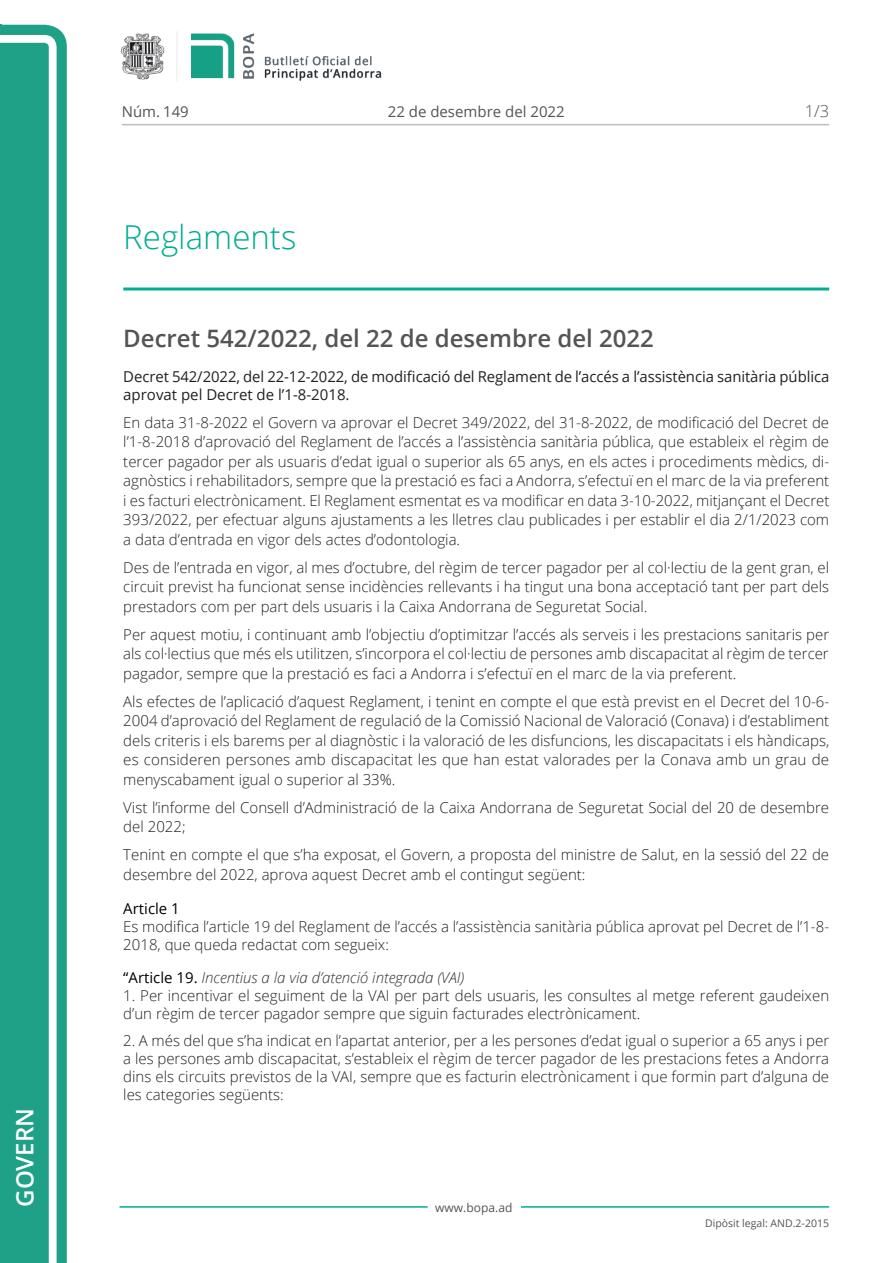
<style>
.page{position:relative;width:893px;height:1263px;background:#fff}
.page>*{position:absolute;margin:0;border:0;box-sizing:border-box;transform-origin:0 0}
.Titol_2_PAG{font:300 33px "Open Sans";color:#00ae91}
.Titol_3{font:600 24px "Open Sans";color:#545454}
.t1{font:600 24px "Open Sans";color:#fff}
.num_pagina{font:300 16.5px "Open Sans";color:#545454}
.Body_text{font:300 15px/19.5px "Open Sans";color:#231f20;text-align:justify}
.Body_text_sumari{font:15px/18px "Open Sans";letter-spacing:-.005em;color:#231f20}
.Titol_7{font:italic 300 15px "Open Sans";color:#303030}
.carrer{font:15px "Open Sans";color:#545454}
.Titol_7-2{font:15px "Open Sans";color:#000}
.t2{font:12px "Open Sans";color:#545454}
.t3{font:10.5px "Open Sans";color:#545454}
.s1{font-weight:400;font-style:normal;color:#000}
</style>
<div class="page">
<svg style="left:0;top:25px;width:67px;height:1238px;fill:#1ea187"></svg>
<div style="left:0;top:43px;width:49px;height:1220px;background:#1ea187"></div>
<img style="left:122px;top:32px;width:260px;height:49px">
<hr style="left:119px;top:1206px;width:309px;height:2px;background:#00ae91">
<hr style="left:521px;top:1206px;width:308px;height:2px;background:#00ae91">
<hr style="left:122px;top:124px;width:707px;height:1px;background:#bcbdc0">
<hr style="left:123px;top:287px;width:706px;height:3px;background:#00ae91">
<p class="t1" style="left:8px;top:1207px;width:100px;rotate:-90deg">Govern</p>
<p class="carrer" style="left:122px;top:102px;width:68px">Núm. 149</p>
<p class="carrer" style="left:388px;top:102px;width:178px">22 de desembre del 2022</p>
<p class="Titol_2_PAG" style="left:123px;top:215px;width:175px">Reglaments</p>
<p class="num_pagina" style="left:805px;top:100px;width:26px">1/3</p>
<p class="Titol_3" style="left:123px;top:321px;width:532px">Decret 542/2022, del 22 de desembre del 2022</p>
<p class="Body_text_sumari" style="left:123px;top:367px;width:708px">Decret 542/2022, del 22-12-2022, de modificació del Reglament de l’accés a l’assistència sanitària pública aprovat pel Decret de l’1-8-2018.</p>
<p class="Body_text" style="left:123px;top:412px;width:708px">En data 31-8-2022 el Govern va aprovar el Decret 349/2022, del 31-8-2022, de modificació del Decret de l’1-8-2018 d’aprovació del Reglament de l’accés a l’assistència sanitària pública, que estableix el règim de tercer pagador per als usuaris d’edat igual o superior als 65 anys, en els actes i procediments mèdics, di&shy;agnòstics i rehabilitadors, sempre que la prestació es faci a Andorra, s’efectuï en el marc de la via preferent i es facturi electrònicament. El Reglament esmentat es va modificar en data 3-10-2022, mitjançant el Decret 393/2022, per efectuar alguns ajustaments a les lletres clau publicades i per establir el dia 2/1/2023 com a data d’entrada en vigor dels actes d’odontologia.</p>
<p class="Body_text" style="left:123px;top:557px;width:707px">Des de l’entrada en vigor, al mes d’octubre, del règim de tercer pagador per al col·lectiu de la gent gran, el circuit previst ha funcionat sense incidències rellevants i ha tingut una bona acceptació tant per part dels prestadors com per part dels usuaris i la Caixa Andorrana de Seguretat Social.</p>
<p class="Body_text" style="left:123px;top:624px;width:707px">Per aquest motiu, i continuant amb l’objectiu d’optimitzar l’accés als serveis i les prestacions sanitaris per als col·lectius que més els utilitzen, s’incorpora el col·lectiu de persones amb discapacitat al règim de tercer pagador, sempre que la prestació es faci a Andorra i s’efectuï en el marc de la via preferent.</p>
<p class="Body_text" style="left:123px;top:691px;width:707px">Als efectes de l’aplicació d’aquest Reglament, i tenint en compte el que està previst en el Decret del 10-6- 2004 d’aprovació del Reglament de regulació de la Comissió Nacional de Valoració (Conava) i d’establiment dels criteris i els barems per al diagnòstic i la valoració de les disfuncions, les discapacitats i els hàndicaps, es consideren persones amb discapacitat les que han estat valorades per la Conava amb un grau de menyscabament igual o superior al 33%.</p>
<p class="Body_text" style="left:123px;top:797px;width:707px">Vist l’informe del Consell d’Administració de la Caixa Andorrana de Seguretat Social del 20 de desembre del 2022;</p>
<p class="Body_text" style="left:123px;top:845px;width:707px">Tenint en compte el que s’ha exposat, el Govern, a proposta del ministre de Salut, en la sessió del 22 de desembre del 2022, aprova aquest Decret amb el contingut següent:</p>
<p class="Titol_7-2" style="left:123px;top:898px;width:58px">Article 1</p>
<p class="Body_text" style="left:123px;top:917px;width:707px;line-height:18px">Es modifica l’article 19 del Reglament de l’accés a l’assistència sanitària pública aprovat pel Decret de l’1-8-<br>2018, que queda redactat com segueix:</p>
<p class="Titol_7" style="left:123px;top:967px;width:343px"><span class="s1">“Article 19.</span> Incentius a la via d’atenció integrada (VAI)</p>
<p class="Body_text" style="left:123px;top:986px;width:707px;line-height:18px">1. Per incentivar el seguiment de la VAI per part dels usuaris, les consultes al metge referent gaudeixen d’un règim de tercer pagador sempre que siguin facturades electrònicament.</p>
<p class="Body_text" style="left:123px;top:1031px;width:707px;line-height:18px">2. A més del que s’ha indicat en l’apartat anterior, per a les persones d’edat igual o superior a 65 anys i per a les persones amb discapacitat, s’estableix el règim de tercer pagador de les prestacions fetes a Andorra dins els circuits previstos de la VAI, sempre que es facturin electrònicament i que formin part d’alguna de les categories següents:</p>
<p class="t2" style="left:435px;top:1199px;width:79px">www.bopa.ad</p>
<p class="t3" style="left:705px;top:1216px;width:125px">Dipòsit legal: AND.2-2015</p>
</div>
